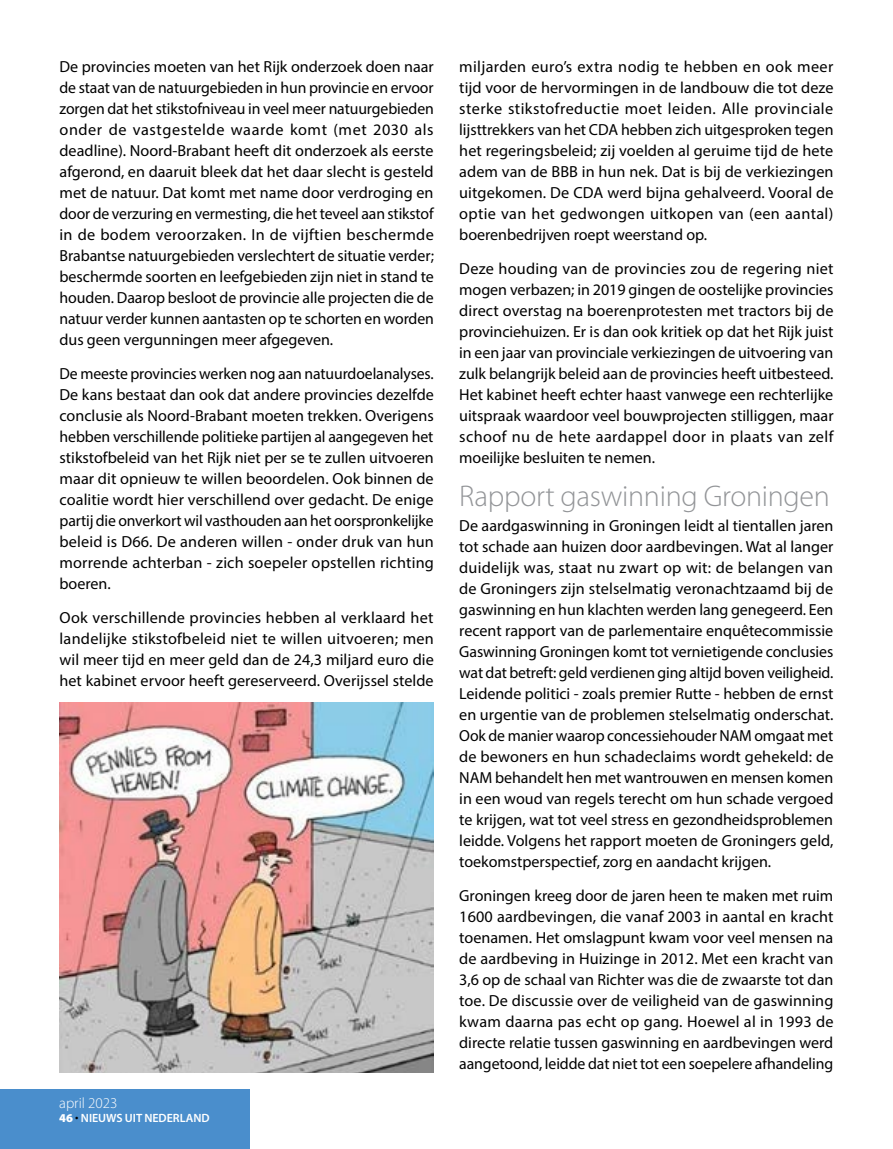
<style>
.page{position:relative;width:893px;height:1149px;background:#fff}
.page>*{position:absolute;margin:0;border:0;box-sizing:border-box;transform-origin:0 0}
.t1{font:300 30px "Myriad Pro";letter-spacing:-.01em;color:#939598}
.t2{font:16.05px/21px "Myriad Pro";color:#000;text-align:justify}
.t3{font:300 15px "Myriad Pro";color:#fff}
.t4{font:600 12px "Myriad Pro";color:#fff}
.s1{font-weight:900}
.s2{font-weight:900;color:#000}
</style>
<div class="page">
<img style="left:60px;top:702px;width:374px;height:369px">
<div style="left:0;top:1089px;width:249px;height:59px;background:#4a8ecc"></div>
<p class="t2" style="left:60px;top:55px;width:376px">De provincies moeten van het Rijk onderzoek doen naar de staat van de natuurgebieden in hun provincie en ervoor zorgen dat het stikstofniveau in veel meer natuurgebieden onder de vastgestelde waarde komt (met 2030 als deadline). Noord-Brabant heeft dit onderzoek als eerste afgerond, en daaruit bleek dat het daar slecht is gesteld met de natuur. Dat komt met name door verdroging en door de verzuring en vermesting, die het teveel aan stikstof in de bodem veroorzaken. In de vijftien beschermde Brabantse natuurgebieden verslechtert de situatie verder; beschermde soorten en leefgebieden zijn niet in stand te houden. Daarop besloot de provincie alle projecten die de natuur verder kunnen aantasten op te schorten en worden dus geen vergunningen meer afgegeven.</p>
<p class="t2" style="left:60px;top:362px;width:376px">De meeste provincies werken nog aan natuurdoelanalyses.<br>De kans bestaat dan ook dat andere provincies dezelfde conclusie als Noord-Brabant moeten trekken. Overigens hebben verschillende politieke partijen al aangegeven het stikstofbeleid van het Rijk niet per se te zullen uitvoeren maar dit opnieuw te willen beoordelen. Ook binnen de coalitie wordt hier verschillend over gedacht. De enige partij die onverkort wil vasthouden aan het oorspronkelijke beleid is D66. De anderen willen - onder druk van hun morrende achterban - zich soepeler opstellen richting boeren.</p>
<p class="t2" style="left:60px;top:606px;width:376px">Ook verschillende provincies hebben al verklaard het landelijke stikstofbeleid niet te willen uitvoeren; men wil meer tijd en meer geld dan de 24,3 miljard euro die het kabinet ervoor heeft gereserveerd. Overijssel stelde</p>
<p class="t3" style="left:59px;top:1093px;width:60px">april 2023</p>
<p class="t4" style="left:59px;top:1109px;width:94px"><span class="s1">46</span> <span class="s2">·</span>NIEUWS UIT NEDERLAND</p>
<p class="t2" style="left:459px;top:55px;width:376px">miljarden euro’s extra nodig te hebben en ook meer tijd voor de hervormingen in de landbouw die tot deze sterke stikstofreductie moet leiden. Alle provinciale lijsttrekkers van het CDA hebben zich uitgesproken tegen het regeringsbeleid; zij voelden al geruime tijd de hete adem van de BBB in hun nek. Dat is bij de verkiezingen uitgekomen. De CDA werd bijna gehalveerd. Vooral de optie van het gedwongen uitkopen van (een aantal) boerenbedrijven roept weerstand op.</p>
<p class="t2" style="left:459px;top:257px;width:376px">Deze houding van de provincies zou de regering niet mogen verbazen; in 2019 gingen de oostelijke provincies direct overstag na boerenprotesten met tractors bij de provinciehuizen. Er is dan ook kritiek op dat het Rijk juist in een jaar van provinciale verkiezingen de uitvoering van zulk belangrijk beleid aan de provincies heeft uitbesteed.<br>Het kabinet heeft echter haast vanwege een rechterlijke uitspraak waardoor veel bouwprojecten stilliggen, maar schoof nu de hete aardappel door in plaats van zelf moeilijke besluiten te nemen.</p>
<h1 class="t1" style="left:459px;top:477px;width:372px">Rapport gaswinning Groningen</h1>
<p class="t2" style="left:459px;top:514px;width:376px">De aardgaswinning in Groningen leidt al tientallen jaren tot schade aan huizen door aardbevingen. Wat al langer duidelijk was, staat nu zwart op wit: de belangen van de Groningers zijn stelselmatig veronachtzaamd bij de gaswinning en hun klachten werden lang genegeerd. Een recent rapport van de parlementaire enquêtecommissie Gaswinning Groningen komt tot vernietigende conclusies wat dat betreft: geld verdienen ging altijd boven veiligheid.<br>Leidende politici - zoals premier Rutte - hebben de ernst en urgentie van de problemen stelselmatig onderschat.<br>Ook de manier waarop concessiehouder NAM omgaat met de bewoners en hun schadeclaims wordt gehekeld: de NAM behandelt hen met wantrouwen en mensen komen in een woud van regels terecht om hun schade vergoed te krijgen, wat tot veel stress en gezondheidsproblemen leidde. Volgens het rapport moeten de Groningers geld, toekomstperspectief, zorg en aandacht krijgen.</p>
<p class="t2" style="left:459px;top:884px;width:376px">Groningen kreeg door de jaren heen te maken met ruim 1600 aardbevingen, die vanaf 2003 in aantal en kracht toenamen. Het omslagpunt kwam voor veel mensen na de aardbeving in Huizinge in 2012. Met een kracht van 3,6 op de schaal van Richter was die de zwaarste tot dan toe. De discussie over de veiligheid van de gaswinning kwam daarna pas echt op gang. Hoewel al in 1993 de directe relatie tussen gaswinning en aardbevingen werd aangetoond, leidde dat niet tot een soepelere afhandeling</p>
</div>
